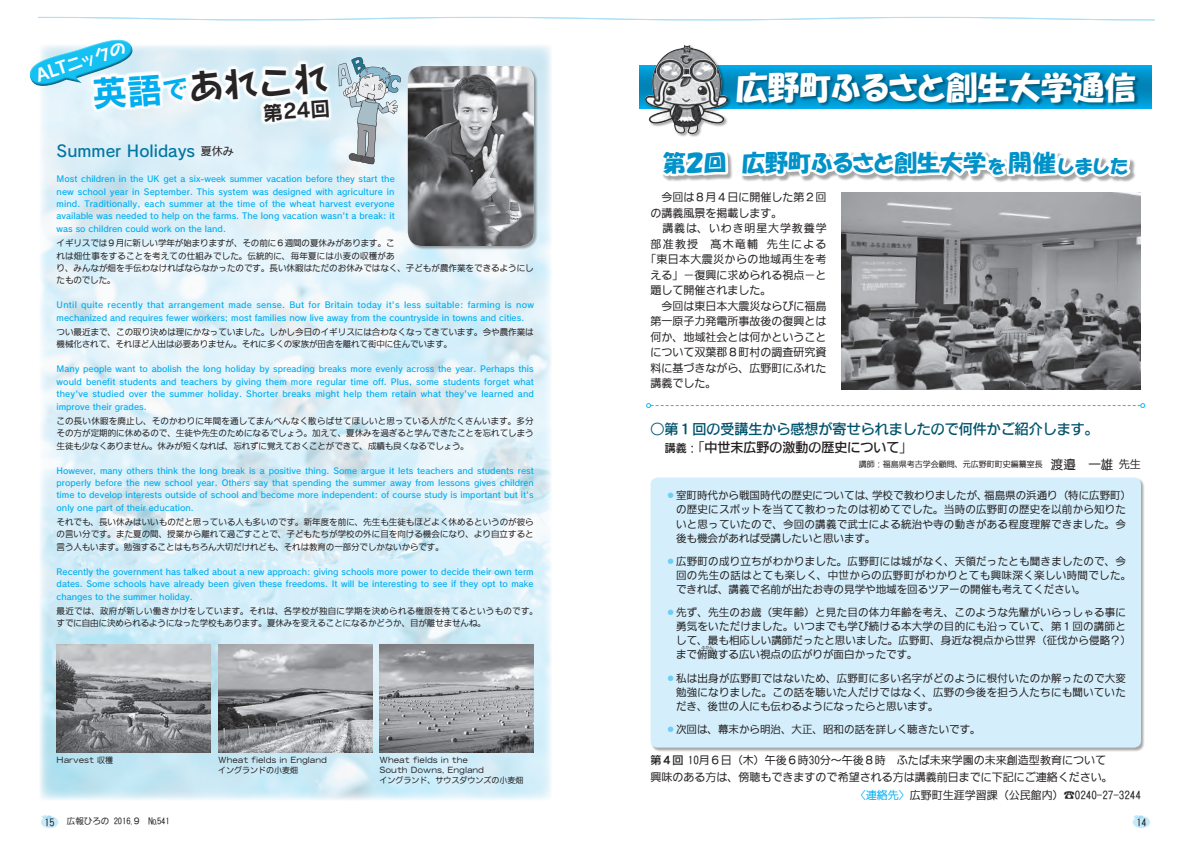
<style>
.page{position:relative;width:1191px;height:842px;background:#fff}
.page>*{position:absolute;margin:0;border:0;box-sizing:border-box;transform-origin:0 0}
.t1{font:35px "Rodin Maria Pro B";color:#262324}
.t2{font:31.7px "HGP Soei Kakupoptai";color:#fff}
.t3{font:23px "HGP Soei Kakupoptai";color:#0092c8}
.t4{font:20px "Rodin Maria Pro B";color:#262324}
.t5{font:17px "Rodin Maria Pro B";color:#fff}
.t6{font:16px "Rodin Maria Pro DB";color:#0076a3}
.t7{font:14px "PN Go IWA HW Md";color:#00536d}
.t8{font:500 13px "PN Go IWA";color:#231f20}
.t9{font:11px "PN Go IWA HW Th";color:#231f20}
.t10{font:11px "PN Go IWA HW Th";letter-spacing:.035em;color:#231f20}
.t11{font:11px "PN Go IWA HW Th";letter-spacing:.075em;color:#231f20}
.t12{font:11px "PN Go IWA HW Th";letter-spacing:.11em;color:#231f20}
.t13{font:10.5px/14.1px "PN Go IWA HW Th";letter-spacing:.02em;color:#231f20}
.t14{font:10.5px "PN Go IWA HW Th";color:#231f20}
.t15{font:10px "PN Go IWA HW Th";color:#231f20}
.t16{font:8.5px/12.4px "Rodin Maria Pro DB";color:#00aeef;text-align:justify}
.t17{font:100 8.5px/12.4px "PN Go IWA";letter-spacing:-.005em;color:#231f20}
.t18{font:100 8.5px/12.4px "PN Go IWA";letter-spacing:.035em;color:#231f20}
.t19{font:8.5px "PN Go IWA HW Th";color:#262324}
.t20{font:100 8px/10px "PN Go IWA";color:#231f20}
.t21{font:8px "PN Go IWA HW Th";color:#231f20}
.t22{font:4px "PN Go IWA HW Th";color:#231f20}
.s1{color:#00aeef}
.s2{font-size:26.3px;color:#00aeef}
.s3{font-family:"PN Go IWA";font-weight:100;font-size:11px;color:#231f20}
.s4{font-size:11px}
.s5{font-size:12.5px}
.s6{font-family:"PN Go IWA";font-weight:500}
.s7{font-family:"Koz Min Pr 6 N"}
.s8{font-size:10px;color:#231f20}
</style>
<div class="page">
<img style="left:40px;top:45px;width:511px;height:755px">
<div style="left:1132px;top:816px;width:18px;height:12px;background:#c6eafa;border-radius:50%"></div>
<svg style="left:1133px;top:815px;width:10px;height:4px"></svg>
<div style="left:41px;top:816px;width:17px;height:12px;background:#c6eafa;border-radius:50%"></div>
<svg style="left:41px;top:815px;width:10px;height:4px"></svg>
<svg style="left:62px;top:798px;width:110px;height:2px"></svg>
<svg style="left:38px;top:17px;width:1116px;height:3px"></svg>
<div style="left:407px;top:66px;width:131px;height:184px;background:#231f20;opacity:.4"></div>
<img style="left:408px;top:66px;width:126px;height:180px">
<svg style="left:29px;top:39px;width:372px;height:125px"></svg>
<img style="left:57px;top:644px;width:154px;height:108px">
<img style="left:380px;top:644px;width:154px;height:108px">
<img style="left:218px;top:644px;width:154px;height:108px">
<div style="left:650px;top:477px;width:495px;height:275px;background:#231f20;opacity:.4"></div>
<div style="left:650px;top:477px;width:491px;height:270px;background:#d4effb;border-radius:7px"></div>
<svg style="left:639px;top:66px;width:513px;height:42px;background:#009fda"></svg>
<img style="left:735px;top:71px;width:406px;height:37px">
<img style="left:644px;top:65px;width:88px;height:71px">
<img style="left:645px;top:45px;width:82px;height:88px">
<div style="left:661px;top:150px;width:475px;height:33px;background:#231f20;opacity:.4"></div>
<svg style="left:661px;top:150px;width:473px;height:32px"></svg>
<img style="left:842px;top:192px;width:299px;height:197px">
<svg style="left:646px;top:403px;width:499px;height:5px"></svg>
<h3 class="t5" style="left:33px;top:65px;width:95px;rotate:-18deg">ALTニックの</h3>
<h1 class="t1" style="left:91px;top:71px;width:238px;rotate:-4deg"><span class="s1">英語</span><span class="s2">で</span>あれこれ</h1>
<h3 class="t4" style="left:262px;top:100px;width:69px;rotate:-4deg">第24回</h3>
<h3 class="t6" style="left:57px;top:140px;width:179px">Summer Holidays <span class="s3">夏休み</span></h3>
<p class="t16" style="left:57px;top:173px;width:340px">Most children in the UK get a six-week summer vacation before they start the new school year in September. This system was designed with agriculture in mind. Traditionally, each summer at the time of the wheat harvest everyone available was needed to help on the farms. The long vacation wasn't a break: it was so children could work on the land.</p>
<p class="t17" style="left:57px;top:237px;width:479px">イギリスでは９月に新しい学年が始まりますが、その前に６週間の夏休みがあります。こ<br>れは畑仕事をすることを考えての仕組みでした。伝統的に、毎年夏には小麦の収穫があ<br>り、みんなが畑を手伝わなければならなかったのです。長い休暇はただのお休みではなく、子どもが農作業をできるようにしたものでした。</p>
<p class="t16" style="left:57px;top:299px;width:479px">Until quite recently that arrangement made sense. But for Britain today it's less suitable: farming is now mechanized and requires fewer workers; most families now live away from the countryside in towns and cities.</p>
<p class="t17" style="left:57px;top:326px;width:479px">つい最近まで、この取り決めは理にかなっていました。しかし今日のイギリスには合わなくなってきています。今や農作業は機械化されて、それほど人出は必要ありません。それに多くの家族が田舎を離れて街中に住んでいます。</p>
<p class="t16" style="left:57px;top:363px;width:479px">Many people want to abolish the long holiday by spreading breaks more evenly across the year. Perhaps this would benefit students and teachers by giving them more regular time off. Plus, some students forget what they've studied over the summer holiday. Shorter breaks might help them retain what they've learned and improve their grades.</p>
<p class="t17" style="left:57px;top:415px;width:479px;text-align:justify">この長い休暇を廃止し、そのかわりに年間を通してまんべんなく散らばせてほしいと思っている人がたくさんいます。多分その方が定期的に休めるので、生徒や先生のためになるでしょう。加えて、夏休みを過ぎると学んできたことを忘れてしまう生徒も少なくありません。休みが短くなれば、忘れずに覚えておくことができて、成績も良くなるでしょう。</p>
<p class="t16" style="left:57px;top:464px;width:479px">However, many others think the long break is a positive thing. Some argue it lets teachers and students rest properly before the new school year. Others say that spending the summer away from lessons gives children time to develop interests outside of school and become more independent: of course study is important but it's only one part of their education.</p>
<p class="t17" style="left:57px;top:516px;width:479px;text-align:justify">それでも、長い休みはいいものだと思っている人も多いのです。新年度を前に、先生も生徒もほどよく休めるというのが彼らの言い分です。また夏の間、授業から離れて過ごすことで、子どもたちが学校の外に目を向ける機会になり、より自立すると言う人もいます。勉強することはもちろん大切だけれども、それは教育の一部分でしかないからです。</p>
<p class="t16" style="left:57px;top:565px;width:479px">Recently the government has talked about a new approach: giving schools more power to decide their own term dates. Some schools have already been given these freedoms. It will be interesting to see if they opt to make changes to the summer holiday.</p>
<p class="t18" style="left:57px;top:605px;width:483px">最近では、政府が新しい働きかけをしています。それは、各学校が独自に学期を決められる権限を持てるというものです。すでに自由に決められるようになった学校もあります。夏休みを変えることになるかどうか、目が離せませんね。</p>
<p class="t20" style="left:57px;top:755px;width:58px">Harvest 収穫</p>
<p class="t20" style="left:218px;top:755px;width:110px">Wheat fields in Englandイングランドの小麦畑</p>
<p class="t20" style="left:379px;top:755px;width:145px">Wheat fields in the<br>South Downs, England<br>イングランド、サウスダウンズの小麦畑</p>
<h2 class="t2" style="left:736px;top:71px;width:401px">広野町ふるさと創生大学通信</h2>
<h3 class="t3" style="left:663px;top:151px;width:467px">第２回　広野町ふるさと創生大学<sub>を</sub>開催<sub>しました</sub></h3>
<p class="t9" style="left:650px;top:192px;width:177px">　今回は８月４日に開催した第２回</p>
<p class="t9" style="left:650px;top:207px;width:133px">の講義風景を掲載します。</p>
<p class="t11" style="left:650px;top:223px;width:178px">　講義は、いわき明星大学教養学</p>
<p class="t12" style="left:650px;top:238px;width:177px">部准教授　髙木竜輔 先生による</p>
<p class="t10" style="left:645px;top:254px;width:183px">「東日本大震災からの地域再生を考</p>
<p class="t9" style="left:650px;top:269px;width:177px">える」－復興に求められる視点－と</p>
<p class="t9" style="left:650px;top:285px;width:122px">題して開催されました。</p>
<p class="t9" style="left:650px;top:300px;width:177px">　今回は東日本大震災ならびに福島</p>
<p class="t9" style="left:650px;top:316px;width:177px">第一原子力発電所事故後の復興とは</p>
<p class="t9" style="left:650px;top:331px;width:177px">何か、地域社会とは何かということ</p>
<p class="t9" style="left:650px;top:347px;width:177px">について双葉郡８町村の調査研究資</p>
<p class="t9" style="left:650px;top:362px;width:177px">料に基づきながら、広野町にふれた</p>
<p class="t9" style="left:650px;top:378px;width:67px">講義でした。</p>
<h3 class="t7" style="left:650px;top:422px;width:449px">○第１回の受講生から感想が寄せられましたので何件かご紹介します。</h3>
<h3 class="t8" style="left:665px;top:441px;width:249px"><span class="s4">講義：</span>「中世末広野の激動の歴史について」</h3>
<p class="t21" style="left:859px;top:460px;width:284px">講師：福島県考古学会顧問、元広野町町史編纂室長　<span class="s5">渡邉　一雄</span><span class="s4">先生</span></p>
<p class="t13" style="left:676px;top:489px;width:456px">室町時代から戦国時代の歴史については、学校で教わりましたが、福島県の浜通り（特に広野町）の歴史にスポットを当てて教わったのは初めてでした。当時の広野町の歴史を以前から知りたいと思っていたので、今回の講義で武士による統治や寺の動きがある程度理解できました。今後も機会があれば受講したいと思います。</p>
<p class="t13" style="left:676px;top:554px;width:456px">広野町の成り立ちがわかりました。広野町には城がなく、天領だったとも聞きましたので、今回の先生の話はとても楽しく、中世からの広野町がわかりとても興味深く楽しい時間でした。できれば、講義で名前が出たお寺の見学や地域を回るツアーの開催も考えてください。</p>
<p class="t13" style="left:676px;top:605px;width:456px">先ず、先生のお歳（実年齢）と見た目の体力年齢を考え、このような先輩がいらっしゃる事に勇気をいただけました。いつまでも学び続ける本大学の目的にも沿っていて、第１回の講師として、最も相応しい講師だったと思いました。広野町、身近な視点から世界（征伐から侵略？）まで俯瞰する広い視点の広がりが面白かったです。</p>
<p class="t22" style="left:701px;top:645px;width:13px">ふかん</p>
<p class="t13" style="left:676px;top:671px;width:451px;text-align:justify">私は出身が広野町ではないため、広野町に多い名字がどのように根付いたのか解ったので大変勉強になりました。この話を聴いた人だけではなく、広野の今後を担う人たちにも聞いていただき、後世の人にも伝わるようになったらと思います。</p>
<p class="t14" style="left:676px;top:724px;width:306px">次回は、幕末から明治、大正、昭和の話を詳しく聴きたいです。</p>
<p class="t9" style="left:650px;top:755px;width:457px"><span class="s6">第４回</span> 10月６日（木）午後６時30分～午後８時　ふたば未来学園の未来創造型教育について</p>
<p class="t9" style="left:650px;top:772px;width:463px">興味のある方は、傍聴もできますので希望される方は講義前日までに下記にご連絡ください。</p>
<p class="t9" style="left:855px;top:789px;width:287px"><span class="s1">〈連絡先〉</span>広野町生涯学習課（公民館内）<span class="s7">☎</span>0240-27-3244</p>
<p class="t19" style="left:45px;top:817px;width:127px"><span class="s8">15</span> 広報ひろの 2016.９　№541</p>
<p class="t15" style="left:1136px;top:817px;width:11px">14</p>
</div>
